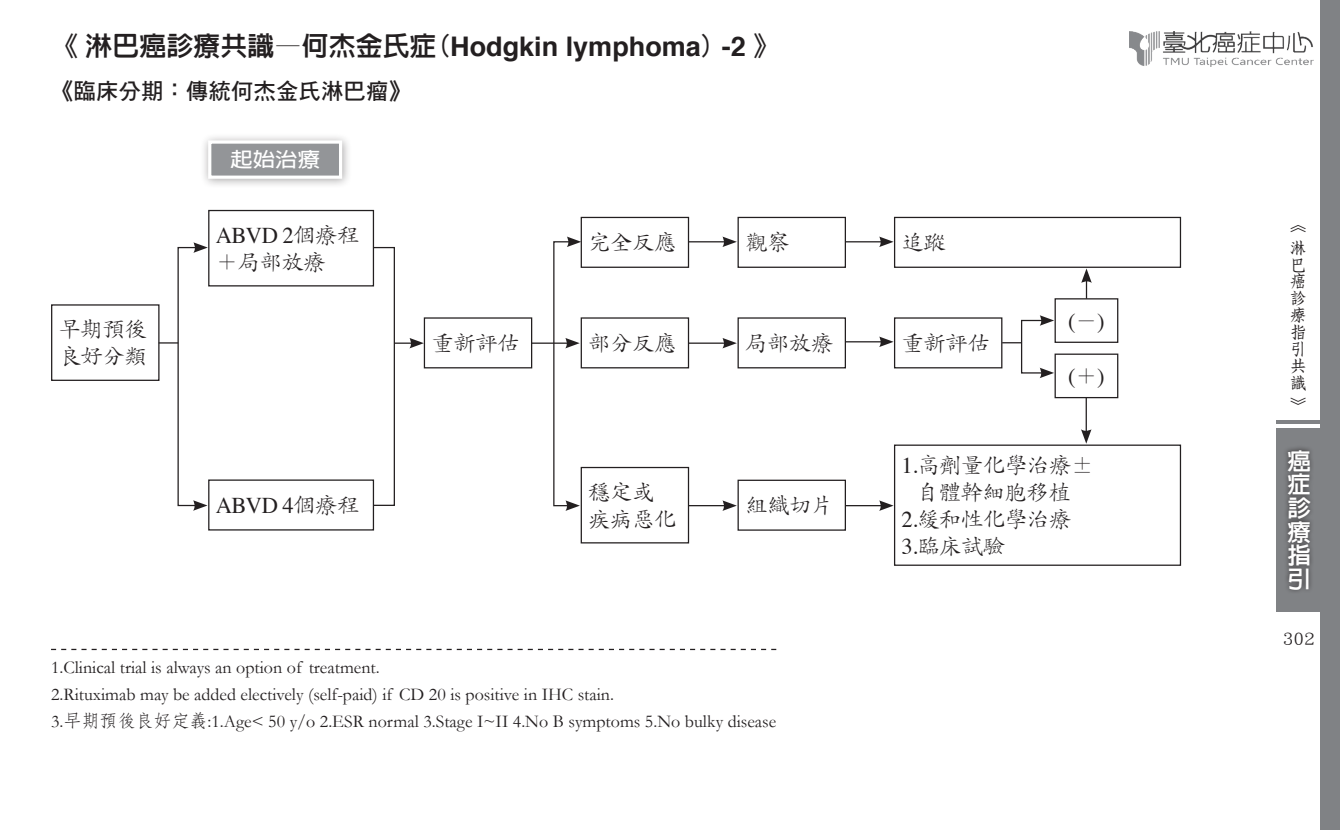
<style>
.page{position:relative;width:1340px;height:830px;background:#fff}
.page>*{position:absolute;margin:0;border:0;box-sizing:border-box;transform-origin:0 0}
.t1{font:800 27px "AR Hei B5";color:#231f20}
.t2{font:800 23.62px/23.6px "AR Hei B5";color:#fff;text-align:justify}
.t3{font:22.5px/27px "DF Kai Shu Std W3";letter-spacing:-.025em;color:#231f20}
.t4{font:22.5px "Times";letter-spacing:-.025em;color:#231f20}
.t5{font:22.5px "DF Hei Std W7";color:#231f20}
.t6{font:700 20.25px "AR Hei B5";color:#fff;scale:1.11 1}
.t7{font:18px/27px "Garamond";color:#231f20}
.t8{font:18px "DF Kai Shu Std W5";color:#231f20}
.t9{font:16.88px/16.9px "DF Fang Song Std W6";color:#231f20}
.s1{font-family:"Helvetica";font-weight:700}
.s2{font-family:"DF Kai Shu Std W3"}
.s3{font-family:"Times"}
.s4{font-family:"DF Fang Song Std W4"}
</style>
<div class="page">
<img style="left:1129px;top:32px;width:184px;height:34px">
<div style="left:1320px;top:0;width:19px;height:829px;background:#808285"></div>
<div style="left:1276px;top:427px;width:63px;height:184px;background:#808285"></div>
<hr style="left:1276px;top:420px;width:63px;height:3px;background:#808285">
<div style="left:1282px;top:444px;width:31px;height:150px;background:#231f20;opacity:.75"></div>
<div style="left:200px;top:132px;width:151px;height:56px;background:#231f20;opacity:.4"></div>
<svg style="left:206px;top:139px;width:138px;height:41px"></svg>
<div style="left:51px;top:304px;width:108px;height:77px;border:1px solid #231f20"></div>
<div style="left:208px;top:210px;width:166px;height:76px;border:1px solid #231f20"></div>
<div style="left:208px;top:479px;width:166px;height:51px;border:1px solid #231f20"></div>
<div style="left:424px;top:317px;width:108px;height:51px;border:1px solid #231f20"></div>
<div style="left:580px;top:217px;width:109px;height:51px;border:1px solid #231f20"></div>
<div style="left:737px;top:217px;width:109px;height:51px;border:1px solid #231f20"></div>
<div style="left:894px;top:217px;width:287px;height:51px;border:1px solid #231f20"></div>
<div style="left:580px;top:317px;width:109px;height:51px;border:1px solid #231f20"></div>
<div style="left:737px;top:317px;width:109px;height:51px;border:1px solid #231f20"></div>
<div style="left:894px;top:317px;width:108px;height:51px;border:1px solid #231f20"></div>
<div style="left:1054px;top:298px;width:64px;height:45px;border:1px solid #231f20"></div>
<div style="left:1054px;top:353px;width:64px;height:45px;border:1px solid #231f20"></div>
<div style="left:580px;top:466px;width:109px;height:77px;border:1px solid #231f20"></div>
<div style="left:737px;top:479px;width:109px;height:51px;border:1px solid #231f20"></div>
<div style="left:894px;top:444px;width:287px;height:121px;border:1px solid #231f20"></div>
<svg style="left:51px;top:648px;width:725px;height:1px"></svg>
<div style="left:177px;top:247px;width:20px;height:259px;border:1px solid #231f20"></div>
<svg style="left:193px;top:242px;width:15px;height:11px"></svg>
<svg style="left:193px;top:500px;width:14px;height:10px"></svg>
<div style="left:372px;top:247px;width:23px;height:258px;border:1px solid #231f20"></div>
<svg style="left:159px;top:342px;width:19px;height:1px"></svg>
<svg style="left:394px;top:338px;width:30px;height:10px"></svg>
<hr style="left:531px;top:342px;width:38px;height:1px;background:#231f20">
<hr style="left:688px;top:342px;width:38px;height:1px;background:#231f20">
<svg style="left:722px;top:338px;width:15px;height:10px"></svg>
<hr style="left:688px;top:504px;width:38px;height:2px;background:#231f20">
<svg style="left:722px;top:500px;width:15px;height:10px"></svg>
<hr style="left:845px;top:504px;width:37px;height:2px;background:#231f20">
<svg style="left:879px;top:500px;width:14px;height:10px"></svg>
<hr style="left:845px;top:341px;width:37px;height:1px;background:#231f20">
<svg style="left:879px;top:336px;width:14px;height:11px"></svg>
<hr style="left:845px;top:241px;width:37px;height:1px;background:#231f20">
<svg style="left:879px;top:236px;width:14px;height:11px"></svg>
<hr style="left:688px;top:241px;width:38px;height:1px;background:#231f20">
<svg style="left:722px;top:236px;width:15px;height:11px"></svg>
<svg style="left:552px;top:236px;width:29px;height:274px"></svg>
<svg style="left:1081px;top:268px;width:10px;height:30px"></svg>
<svg style="left:1002px;top:315px;width:52px;height:63px"></svg>
<hr style="left:1085px;top:397px;width:1px;height:35px;background:#231f20">
<svg style="left:1081px;top:429px;width:10px;height:14px"></svg>
<h1 class="t1" style="left:51px;top:32px;width:731px">《淋巴癌診療共識—何杰金氏症(<span class="s1">Hodgkin lymphoma</span>) <span class="s1">-2</span> 》</h1>
<p class="t5" style="left:51px;top:79px;width:361px">《臨床分期：傳統何杰金氏淋巴瘤》</p>
<p class="t3" style="left:59px;top:315px;width:90px">早期預後良好分類</p>
<p class="t6" style="left:230px;top:149px;width:83px">起始治療</p>
<p class="t4" style="left:216px;top:214px;width:145px">ABVD 2<span class="s2">個療程</span></p>
<p class="t3" style="left:216px;top:248px;width:112px">＋局部放療</p>
<p class="t4" style="left:216px;top:484px;width:145px">ABVD 4<span class="s2">個療程</span></p>
<p class="t3" style="left:431px;top:329px;width:90px">重新評估</p>
<p class="t3" style="left:588px;top:228px;width:90px">完全反應</p>
<p class="t3" style="left:745px;top:228px;width:46px">觀察</p>
<p class="t3" style="left:901px;top:228px;width:46px">追蹤</p>
<p class="t3" style="left:588px;top:329px;width:90px">部分反應</p>
<p class="t3" style="left:745px;top:329px;width:90px">局部放療</p>
<p class="t3" style="left:901px;top:329px;width:90px">重新評估</p>
<p class="t4" style="left:1068px;top:300px;width:38px">(<span class="s2">－</span>)</p>
<p class="t4" style="left:1068px;top:355px;width:38px">(<span class="s2">＋</span>)</p>
<p class="t3" style="left:588px;top:477px;width:90px">穩定或疾病惡化</p>
<p class="t3" style="left:745px;top:491px;width:90px">組織切片</p>
<p class="t3" style="left:901px;top:450px;width:193px"><span class="s3">1.</span>高劑量化學治療±</p>
<p class="t3" style="left:916px;top:477px;width:156px">自體幹細胞移植</p>
<p class="t3" style="left:901px;top:504px;width:171px"><span class="s3">2.</span>緩和性化學治療</p>
<p class="t3" style="left:901px;top:531px;width:106px"><span class="s3">3.</span>臨床試驗</p>
<p class="t7" style="left:51px;top:653px;width:726px">1.Clinical trial is always an option of treatment.<br>2.Rituximab may be added electively (self-paid) if CD 20 is positive in IHC stain.<br>3.<span class="s4">早期預後良好定義</span>:1.Age&lt; 50 y/o 2.ESR normal 3.Stage I~II 4.No B symptoms 5.No bulky disease</p>
<p class="t9" style="left:1289px;top:213px;width:17px;line-height:22.5px">︽淋</p>
<p class="t9" style="left:1289px;top:255px;width:18px">巴癌診療指引共識</p>
<p class="t9" style="left:1289px;top:396px;width:17px">︾</p>
<h2 class="t2" style="left:1287px;top:448px;width:25px">癌症診療指引</h2>
<p class="t8" style="left:1282px;top:628px;width:33px">302</p>
</div>
